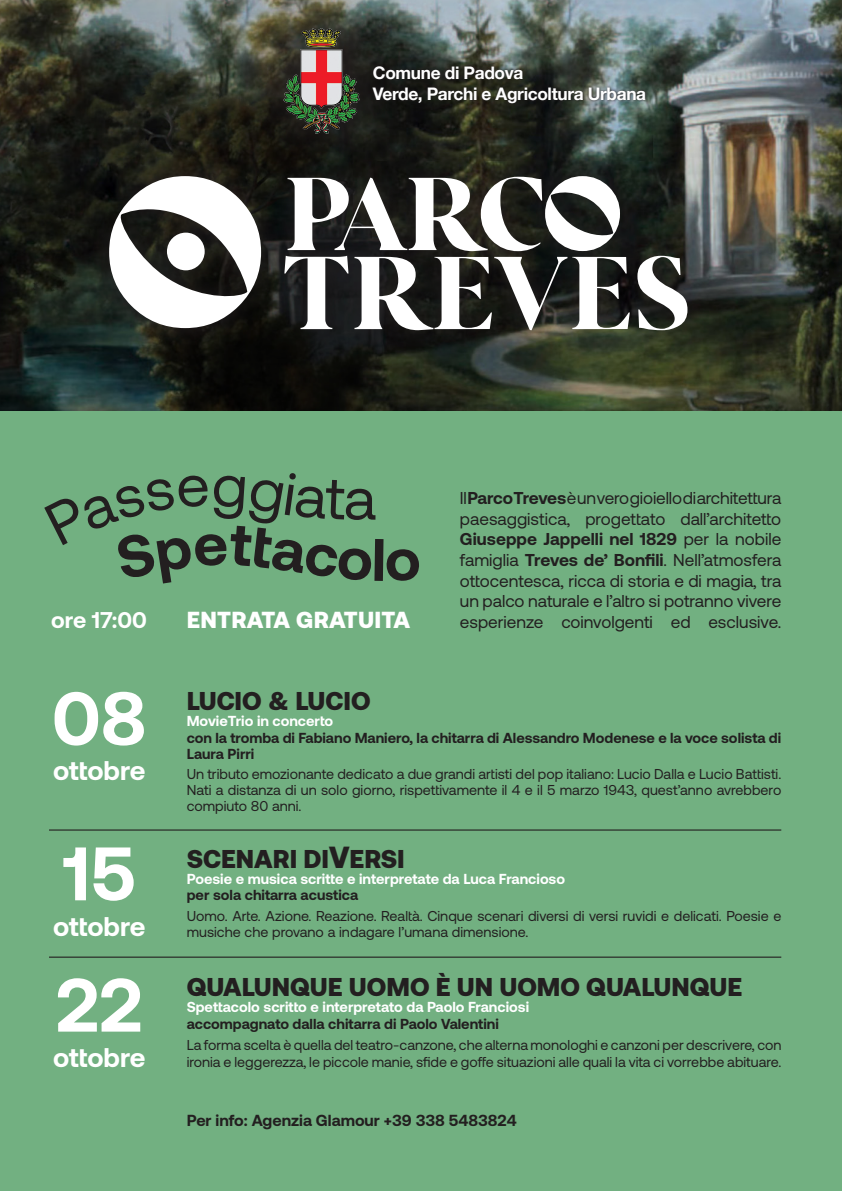
<style>
.page{position:relative;width:842px;height:1191px;background:#fff}
.page>*{position:absolute;margin:0;border:0;box-sizing:border-box;transform-origin:0 0}
.t1{font:700 75.5px "Aeonik";color:#fff}
.t2{font:59.8px "Aeonik";color:#231f20}
.t3{font:700 27px "Aeonik";color:#fff}
.t4{font:900 25.7px "Aeonik";color:#231f20}
.t5{font:900 23.2px "Aeonik";letter-spacing:.01em;color:#fff}
.t6{font:700 22.8px "Aeonik";color:#fff}
.t7{font:700 17.3px "Helvetica Neue";letter-spacing:-.02em;color:#fff}
.t8{font:17.2px/20.6px "Aeonik";color:#231f20;text-align:justify}
.t9{font:700 16px "Aeonik";color:#231f20}
.t10{font:700 14.5px/16.1px "Aeonik";color:#231f20}
.t11{font:700 14.5px "Aeonik";color:#fff}
.t12{font:14.3px/16.1px "Aeonik";color:#231f20}
.s1{font-weight:700}
.s2{font-size:30.5px}
</style>
<div class="page">
<img style="left:0;top:0;width:842px;height:411px">
<div style="left:0;top:411px;width:842px;height:780px;background:#72b081"></div>
<hr style="left:49px;top:829px;width:732px;height:1px;background:#231f20">
<hr style="left:49px;top:956px;width:732px;height:1px;background:#231f20">
<svg style="left:87px;top:154px;width:622px;height:198px;background:#232721"></svg>
<svg style="left:109px;top:176px;width:152px;height:152px"></svg>
<div style="left:167px;top:233px;width:38px;height:37px;background:#fff;border-radius:50%"></div>
<svg style="left:637px;top:256px;width:50px;height:74px"></svg>
<svg style="left:284px;top:176px;width:346px;height:154px"></svg>
<img style="left:239px;top:0;width:165px;height:177px">
<svg style="left:370px;top:63px;width:278px;height:43px;background:#303530"></svg>
<p class="t7" style="left:373px;top:59px;width:152px">Comune di Padova</p>
<p class="t7" style="left:373px;top:80px;width:275px">Verde, Parchi e Agricoltura Urbana</p>
<h2 class="t2" style="left:344px;top:466px;width:34px">a</h2>
<p class="t6" style="left:51px;top:606px;width:97px">ore 17:00</p>
<p class="t5" style="left:187px;top:606px;width:225px">ENTRATA GRATUITA</p>
<p class="t8" style="left:460px;top:488px;width:323px">Il <span class="s1">Parco Treves</span> è un vero gioiello di architettura paesaggistica, progettato dall’architetto <span class="s1">Giuseppe Jappelli nel 1829</span> per la nobile famiglia <span class="s1">Treves de’ Bonfili</span>. Nell’atmosfera ottocentesca, ricca di storia e di magia, tra un palco naturale e l’altro si potranno vivere esperienze coinvolgenti ed esclusive.</p>
<p class="t1" style="left:52px;top:675px;width:96px">08</p>
<p class="t3" style="left:53px;top:755px;width:94px">ottobre</p>
<p class="t1" style="left:63px;top:830px;width:74px">15</p>
<p class="t3" style="left:53px;top:910px;width:94px">ottobre</p>
<p class="t1" style="left:56px;top:961px;width:88px">22</p>
<p class="t3" style="left:53px;top:1042px;width:94px">ottobre</p>
<p class="t4" style="left:187px;top:686px;width:185px">LUCIO &amp; LUCIO</p>
<p class="t11" style="left:187px;top:713px;width:148px">MovieTrio in concerto</p>
<p class="t10" style="left:187px;top:729px;width:596px">con la tromba di Fabiano Maniero, la chitarra di Alessandro Modenese e la voce solista di<br>Laura Pirri</p>
<p class="t12" style="left:187px;top:766px;width:596px;text-align:justify">Un tributo emozionante dedicato a due grandi artisti del pop italiano: Lucio Dalla e Lucio Battisti.<br>Nati a distanza di un solo giorno, rispettivamente il 4 e il 5 marzo 1943, quest’anno avrebbero compiuto 80 anni.</p>
<p class="t4" style="left:187px;top:843px;width:220px">SCENARI DI<span class="s2">V</span>ERSI</p>
<p class="t11" style="left:187px;top:870px;width:380px">Poesie e musica scritte e interpretate da Luca Francioso</p>
<p class="t10" style="left:187px;top:886px;width:173px">per sola chitarra acustica</p>
<p class="t12" style="left:187px;top:907px;width:596px">Uomo. Arte. Azione. Reazione. Realtà. Cinque scenari diversi di versi ruvidi e delicati. Poesie e musiche che provano a indagare l’umana dimensione.</p>
<p class="t4" style="left:187px;top:972px;width:557px">QUALUNQUE UOMO È UN UOMO QUALUNQUE</p>
<p class="t11" style="left:187px;top:999px;width:344px">Spettacolo scritto e interpretato da Paolo Franciosi</p>
<p class="t10" style="left:187px;top:1015px;width:314px">accompagnato dalla chitarra di Paolo Valentini</p>
<p class="t12" style="left:187px;top:1036px;width:596px;line-height:17.2px">La forma scelta è quella del teatro-canzone, che alterna monologhi e canzoni per descrivere, con ironia e leggerezza, le piccole manie, sfide e goffe situazioni alle quali la vita ci vorrebbe abituare.</p>
<p class="t9" style="left:187px;top:1111px;width:331px">Per info: Agenzia Glamour +39 338 5483824</p>
</div>
